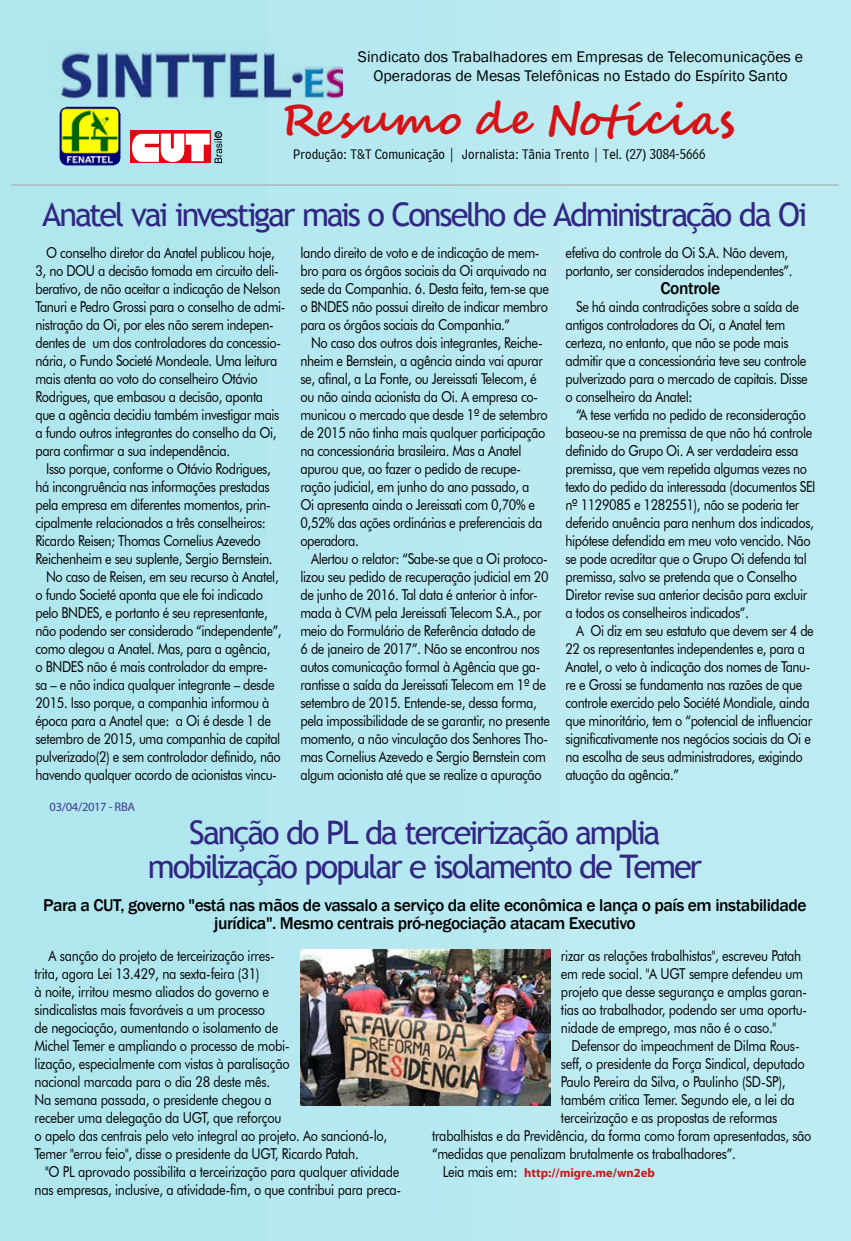
<style>
.page{position:relative;width:851px;height:1241px;background:#fff}
.page>*{position:absolute;margin:0;border:0;box-sizing:border-box;transform-origin:0 0}
.t1{font:700 43.5px "Segoe Script";letter-spacing:.02em;color:#d51317}
.t2{font:32.5px/33.8px "Trebuchet MS";letter-spacing:-.07em;color:#312783;text-align:center}
.t3{font:500 17.5px/18px "Franklin Gothic";letter-spacing:-.025em;color:#000;text-align:center}
.t4{font:15.88px/19px "Franklin Gothic";color:#000;text-align:center}
.t5{font:15px/18px "Futura BT";letter-spacing:-.03em;color:#000;scale:.85 1}
.t6{font:14.62px "Bell Centennial BT Address";color:#000}
.t7{font:700 12.5px "Myriad";color:#cd171a}
.t8{font:12.5px "Myriad";letter-spacing:-.025em;color:#3e3a8f}
.s1{font-size:47.5px}
.s2{font-family:"Futura BT";font-weight:400;font-size:15px;color:#000}
</style>
<div class="page">
<div style="left:0;top:0;width:850px;height:1240px;background:#b0e7ef"></div>
<div style="left:267px;top:0;width:583px;height:1240px;background:#b8e9f1"></div>
<div style="left:565px;top:0;width:285px;height:1240px;background:#bdebf2"></div>
<img style="left:53px;top:51px;width:289px;height:49px">
<div style="left:131px;top:131px;width:80px;height:32px;background:#e30613"></div>
<svg style="left:130px;top:132px;width:92px;height:32px"></svg>
<div style="left:215px;top:131px;width:7px;height:7px;border:1px solid #000;border-radius:50%"></div>
<img style="left:60px;top:107px;width:60px;height:58px">
<hr style="left:11px;top:185px;width:827px;height:1px;background:#a1a1a1">
<img style="left:300px;top:949px;width:250px;height:156px">
<p class="t4" style="left:358px;top:47px;width:446px">Sindicato dos Trabalhadores em Empresas de Telecomunicações e<br>Operadoras de Mesas Telefônicas no Estado do Espírito Santo</p>
<h1 class="t1" style="left:280px;top:85px;width:456px">Resumo de Notícia<span class="s1">s</span></h1>
<p class="t6" style="left:293px;top:146px;width:414px">Produção: T&amp;T Comunicação | Jornalista: Tânia Trento | Tel. (27) 3084-5666</p>
<h2 class="t2" style="left:42px;top:198px;width:766px">Anatel vai investigar mais o Conselho de Administração da Oi</h2>
<p class="t5" style="left:35px;top:243px;width:295px;text-indent:11px">O conselho diretor da Anatel publicou hoje, 3, no DOU a decisão tomada em circuito deli&shy;berativo, de não aceitar a indicação de Nelson Tanuri e Pedro Grossi para o conselho de admi&shy;nistração da Oi, por eles não serem indepen&shy;dentes de um dos controladores da concessio&shy;nária, o Fundo Societé Mondeale. Uma leitura mais atenta ao voto do conselheiro Otávio Rodrigues, que embasou a decisão, aponta que a agência decidiu também investigar mais a fundo outros integrantes do conselho da Oi, para confirmar a sua independência.</p>
<p class="t5" style="left:46px;top:459px;width:266px">Isso porque, conforme o Otávio Rodrigues,</p>
<p class="t5" style="left:35px;top:477px;width:277px">há incongruência nas informações prestadas</p>
<p class="t5" style="left:35px;top:495px;width:278px">pela empresa em diferentes momentos, prin-</p>
<p class="t5" style="left:35px;top:513px;width:272px">cipalmente relacionados a três conselheiros:</p>
<p class="t5" style="left:35px;top:531px;width:267px">Ricardo Reisen; Thomas Cornelius Azevedo</p>
<p class="t5" style="left:35px;top:549px;width:280px">Reichenheim e seu suplente, Sergio Bernstein.</p>
<p class="t5" style="left:46px;top:567px;width:275px">No caso de Reisen, em seu recurso à Anatel,</p>
<p class="t5" style="left:35px;top:585px;width:269px">o fundo Societé aponta que ele foi indicado</p>
<p class="t5" style="left:35px;top:603px;width:275px">pelo BNDES, e portanto é seu representante,</p>
<p class="t5" style="left:35px;top:621px;width:291px">não podendo ser considerado “independente”,</p>
<p class="t5" style="left:35px;top:639px;width:278px">como alegou a Anatel. Mas, para a agência,</p>
<p class="t5" style="left:35px;top:657px;width:275px">o BNDES não é mais controlador da empre-</p>
<p class="t5" style="left:35px;top:675px;width:283px">sa – e não indica qualquer integrante – desde</p>
<p class="t5" style="left:35px;top:693px;width:276px">2015. Isso porque, a companhia informou à</p>
<p class="t5" style="left:35px;top:711px;width:278px">época para a Anatel que: a Oi é desde 1 de</p>
<p class="t5" style="left:35px;top:729px;width:289px">setembro de 2015, uma companhia de capital</p>
<p class="t5" style="left:35px;top:747px;width:290px">pulverizado(2) e sem controlador definido, não</p>
<p class="t5" style="left:35px;top:765px;width:285px">havendo qualquer acordo de acionistas vincu-</p>
<p class="t5" style="left:565px;top:243px;width:268px">efetiva do controle da Oi S.A. Não devem, portanto, ser considerados independentes”.</p>
<p class="t3" style="left:660px;top:279px;width:61px">Controle</p>
<p class="t5" style="left:565px;top:297px;width:286px;text-indent:11px">Se há ainda contradições sobre a saída de antigos controladores da Oi, a Anatel tem certeza, no entanto, que não se pode mais admitir que a concessionária teve seu controle pulverizado para o mercado de capitais. Disse o conselheiro da Anatel:</p>
<p class="t5" style="left:565px;top:405px;width:295px;text-indent:11px">“A tese vertida no pedido de reconsideração baseou-se na premissa de que não há controle definido do Grupo Oi. A ser verdadeira essa premissa, que vem repetida algumas vezes no texto do pedido da interessada (documentos SEI nº 1129085 e 1282551), não se poderia ter deferido anuência para nenhum dos indicados, hipótese defendida em meu voto vencido. Não se pode acreditar que o Grupo Oi defenda tal premissa, salvo se pretenda que o Conselho Diretor revise sua anterior decisão para excluir a todos os conselheiros indicados”.</p>
<p class="t5" style="left:565px;top:621px;width:293px;text-indent:11px">A Oi diz em seu estatuto que devem ser 4 de 22 os representantes independentes e, para a Anatel, o veto à indicação dos nomes de Tanu&shy;re e Grossi se fundamenta nas razões de que controle exercido pelo Société Mondiale, ainda que minoritário, tem o “potencial de influenciar significativamente nos negócios sociais da Oi e na escolha de seus administradores, exigindo atuação da agência.”</p>
<p class="t5" style="left:300px;top:243px;width:294px">lando direito de voto e de indicação de mem&shy;bro para os órgãos sociais da Oi arquivado na sede da Companhia. 6. Desta feita, tem-se que o BNDES não possui direito de indicar membro para os órgãos sociais da Companhia.”</p>
<p class="t5" style="left:300px;top:333px;width:292px;text-indent:11px">No caso dos outros dois integrantes, Reiche&shy;nheim e Bernstein, a agência ainda vai apurar se, afinal, a La Fonte, ou Jereissati Telecom, é ou não ainda acionista da Oi. A empresa co&shy;municou o mercado que desde 1º de setembro de 2015 não tinha mais qualquer participação na concessionária brasileira. Mas a Anatel apurou que, ao fazer o pedido de recupe&shy;ração judicial, em junho do ano passado, a<br>Oi apresenta ainda o Jereissati com 0,70% e 0,52% das ações ordinárias e preferenciais da operadora.</p>
<p class="t5" style="left:300px;top:549px;width:295px;text-indent:11px">Alertou o relator: “Sabe-se que a Oi protoco&shy;lizou seu pedido de recuperação judicial em 20 de junho de 2016. Tal data é anterior à infor&shy;mada à CVM pela Jereissati Telecom S.A., por meio do Formulário de Referência datado de<br>6 de janeiro de 2017”. Não se encontrou nos autos comunicação formal à Agência que ga&shy;rantisse a saída da Jereissati Telecom em 1º de setembro de 2015. Entende-se, dessa forma, pela impossibilidade de se garantir, no presente momento, a não vinculação dos Senhores Tho&shy;mas Cornelius Azevedo e Sergio Bernstein com algum acionista até que se realize a apuração</p>
<p class="t8" style="left:50px;top:800px;width:87px">03/04/2017 - RBA</p>
<h2 class="t2" style="left:148px;top:815px;width:556px">Sanção do PL da terceirização amplia mobilização popular e isolamento de Temer</h2>
<p class="t3" style="left:43px;top:896px;width:764px">Para a CUT, governo "está nas mãos de vassalo a serviço da elite econômica e lança o país em instabilidade jurídica". Mesmo centrais pró-negociação atacam Executivo</p>
<p class="t5" style="left:34px;top:945px;width:416px;text-indent:14px">A sanção do projeto de terceirização irres-<br>trita, agora Lei 13.429, na sexta-feira (31)<br>à noite, irritou mesmo aliados do governo e<br>sindicalistas mais favoráveis a um processo<br>de negociação, aumentando o isolamento de<br>Michel Temer e ampliando o processo de mobi-<br>lização, especialmente com vistas à paralisação<br>nacional marcada para o dia 28 deste mês.<br>Na semana passada, o presidente chegou a<br>receber uma delegação da UGT, que reforçou<br>o apelo das centrais pelo veto integral ao projeto. Ao sancioná-lo, Temer "errou feio", disse o presidente da UGT, Ricardo Patah.</p>
<p class="t5" style="left:34px;top:1161px;width:433px;text-align:center">"O PL aprovado possibilita a terceirização para qualquer atividade nas empresas, inclusive, a atividade-fim, o que contribui para preca-</p>
<p class="t5" style="left:561px;top:945px;width:291px">rizar as relações trabalhistas", escreveu Patah em rede social. "A UGT sempre defendeu um projeto que desse segurança e amplas garan&shy;tias ao trabalhador, podendo ser uma oportu&shy;nidade de emprego, mas não é o caso."</p>
<p class="t5" style="left:571px;top:1035px;width:270px">Defensor do impeachment de Dilma Rous-</p>
<p class="t5" style="left:561px;top:1053px;width:288px">seff, o presidente da Força Sindical, deputado</p>
<p class="t5" style="left:561px;top:1071px;width:266px">Paulo Pereira da Silva, o Paulinho (SD-SP),</p>
<p class="t5" style="left:561px;top:1089px;width:276px">também critica Temer. Segundo ele, a lei da</p>
<p class="t5" style="left:561px;top:1107px;width:256px">terceirização e as propostas de reformas</p>
<p class="t5" style="left:432px;top:1125px;width:448px">trabalhistas e da Previdência, da forma como foram apresentadas, são</p>
<p class="t5" style="left:432px;top:1143px;width:359px">“medidas que penalizam brutalmente os trabalhadores”.</p>
<p class="t7" style="left:442px;top:1165px;width:214px"><span class="s2">Leia mais em:</span> http://migre.me/wn2eb</p>
</div>
